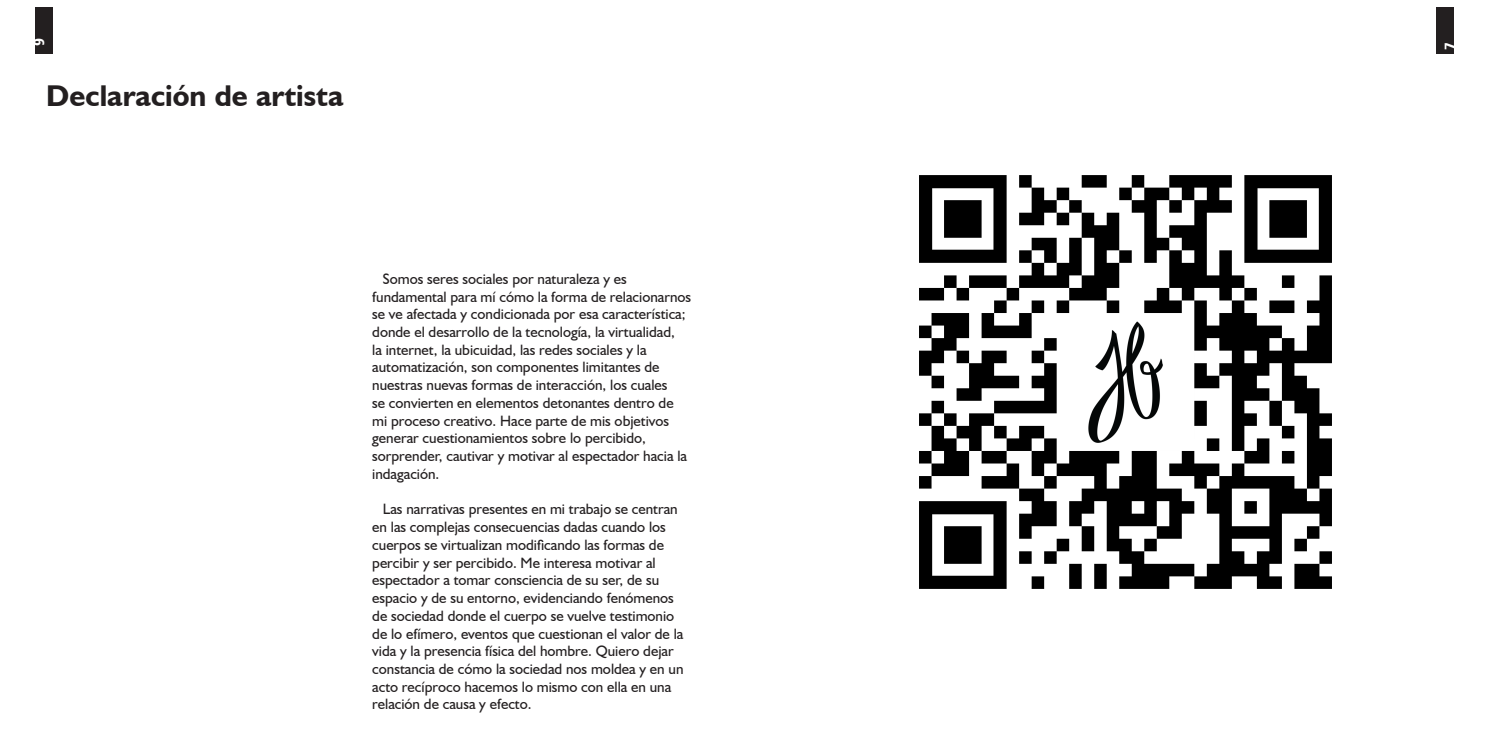
<style>
.page{position:relative;width:1489px;height:745px;background:#fff}
.page>*{position:absolute;margin:0;border:0;box-sizing:border-box;transform-origin:0 0}
.t1{font:700 30px "Humanist 521 BT";color:#231f20}
.t2{font:15px/17.8px "Humanist 521 BT";color:#231f20}
.t3{font:15px "Humanist 777 BT Black Condensed B";color:#fff}
</style>
<div class="page">
<div style="left:35px;top:7px;width:18px;height:46px;background:#231f20"></div>
<div style="left:1435px;top:7px;width:18px;height:46px;background:#231f20"></div>
<img style="left:919px;top:175px;width:413px;height:414px">
<p class="t3" style="left:48px;top:38px;width:9px;rotate:90deg">6</p>
<h1 class="t1" style="left:46px;top:77px;width:299px">Declaración de artista</h1>
<p class="t2" style="left:372px;top:269px;width:320px;text-indent:11px">Somos seres sociales por naturaleza y es fundamental para mí cómo la forma de relacionarnos se ve afectada y condicionada por esa característica; donde el desarrollo de la tecnología, la virtualidad,<br>la internet, la ubicuidad, las redes sociales y la automatización, son componentes limitantes de nuestras nuevas formas de interacción, los cuales<br>se convierten en elementos detonantes dentro de mi proceso creativo. Hace parte de mis objetivos generar cuestionamientos sobre lo percibido, sorprender, cautivar y motivar al espectador hacia la indagación.</p>
<p class="t2" style="left:372px;top:499px;width:313px;text-indent:11px">Las narrativas presentes en mi trabajo se centran en las complejas consecuencias dadas cuando los cuerpos se virtualizan modificando las formas de percibir y ser percibido. Me interesa motivar al espectador a tomar consciencia de su ser, de su espacio y de su entorno, evidenciando fenómenos de sociedad donde el cuerpo se vuelve testimonio de lo efímero, eventos que cuestionan el valor de la vida y la presencia física del hombre. Quiero dejar constancia de cómo la sociedad nos moldea y en un acto recíproco hacemos lo mismo con ella en una relación de causa y efecto.</p>
<p class="t3" style="left:1440px;top:50px;width:9px;rotate:-90deg">7</p>
</div>
